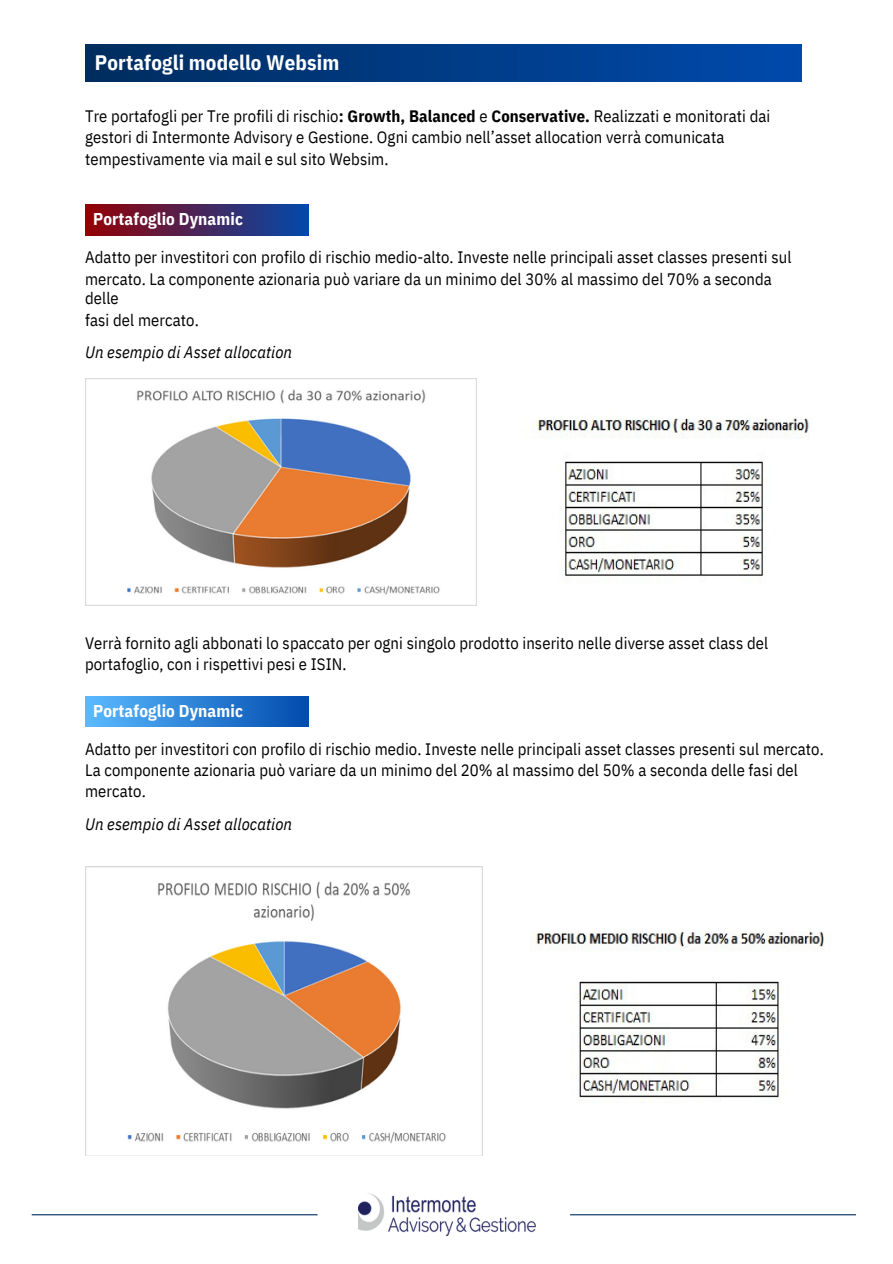
<style>
.page{position:relative;width:893px;height:1264px;background:#fff}
.page>*{position:absolute;margin:0;border:0;box-sizing:border-box;transform-origin:0 0}
.t1{font:700 20.85px "IBM Plex Sans Cond";letter-spacing:.005em;color:#fff}
.t2{font:700 17.1px "IBM Plex Sans Cond";letter-spacing:.005em;color:#fff}
.t3{font:16.5px/21.3px "IBM Plex Sans Cond";letter-spacing:.005em;color:#000}
.t4{font:italic 16.5px "IBM Plex Sans Cond";letter-spacing:.005em;color:#000}
.s1{font-weight:700}
</style>
<div class="page">
<img style="left:85px;top:379px;width:392px;height:226px">
<img style="left:536px;top:418px;width:274px;height:21px">
<img style="left:563px;top:461px;width:200px;height:122px">
<img style="left:85px;top:866px;width:397px;height:289px">
<img style="left:535px;top:931px;width:289px;height:20px">
<img style="left:579px;top:981px;width:200px;height:122px">
<img style="left:358px;top:1193px;width:177px;height:42px">
<hr style="left:32px;top:1214px;width:285px;height:1px;background:#002d5f">
<hr style="left:570px;top:1214px;width:286px;height:1px;background:#002d5f">
<div style="left:85px;top:45px;width:716px;height:37px;background:linear-gradient(to right,#002d5f,#004aac)"></div>
<div style="left:85px;top:205px;width:223px;height:30px;background:linear-gradient(to right,#940004,#0249ab)"></div>
<div style="left:85px;top:696px;width:224px;height:30px;background:linear-gradient(to right,#5abaff,#014bae)"></div>
<h2 class="t1" style="left:95px;top:48px;width:246px">Portafogli modello Websim</h2>
<p class="t3" style="left:85px;top:105px;width:686px">Tre portafogli per Tre profili di rischio<span class="s1">: Growth, Balanced</span> e <span class="s1">Conservative.</span> Realizzati e monitorati dai gestori di Intermonte Advisory e Gestione. Ogni cambio nell’asset allocation verrà comunicata tempestivamente via mail e sul sito Websim.</p>
<p class="t2" style="left:93px;top:207px;width:151px">Portafoglio Dynamic</p>
<p class="t3" style="left:85px;top:246px;width:708px">Adatto per investitori con profilo di rischio medio-alto. Investe nelle principali asset classes presenti sul</p>
<p class="t3" style="left:85px;top:269px;width:688px;line-height:19.2px">mercato. La componente azionaria può variare da un minimo del 30% al massimo del 70% a seconda delle</p>
<p class="t3" style="left:85px;top:309px;width:115px">fasi del mercato.</p>
<p class="t4" style="left:85px;top:341px;width:208px">Un esempio di Asset allocation</p>
<p class="t3" style="left:85px;top:632px;width:684px">Verrà fornito agli abbonati lo spaccato per ogni singolo prodotto inserito nelle diverse asset class del</p>
<p class="t3" style="left:85px;top:653px;width:263px">portafoglio, con i rispettivi pesi e ISIN.</p>
<p class="t2" style="left:93px;top:699px;width:151px">Portafoglio Dynamic</p>
<p class="t3" style="left:85px;top:737px;width:740px">Adatto per investitori con profilo di rischio medio. Investe nelle principali asset classes presenti sul mercato.</p>
<h2 class="t3" style="left:85px;top:759px;width:714px">La componente azionaria può variare da un minimo del 20% al massimo del 50% a seconda delle fasi del</h2>
<p class="t3" style="left:85px;top:780px;width:62px">mercato.</p>
<p class="t4" style="left:85px;top:813px;width:208px">Un esempio di Asset allocation</p>
</div>
